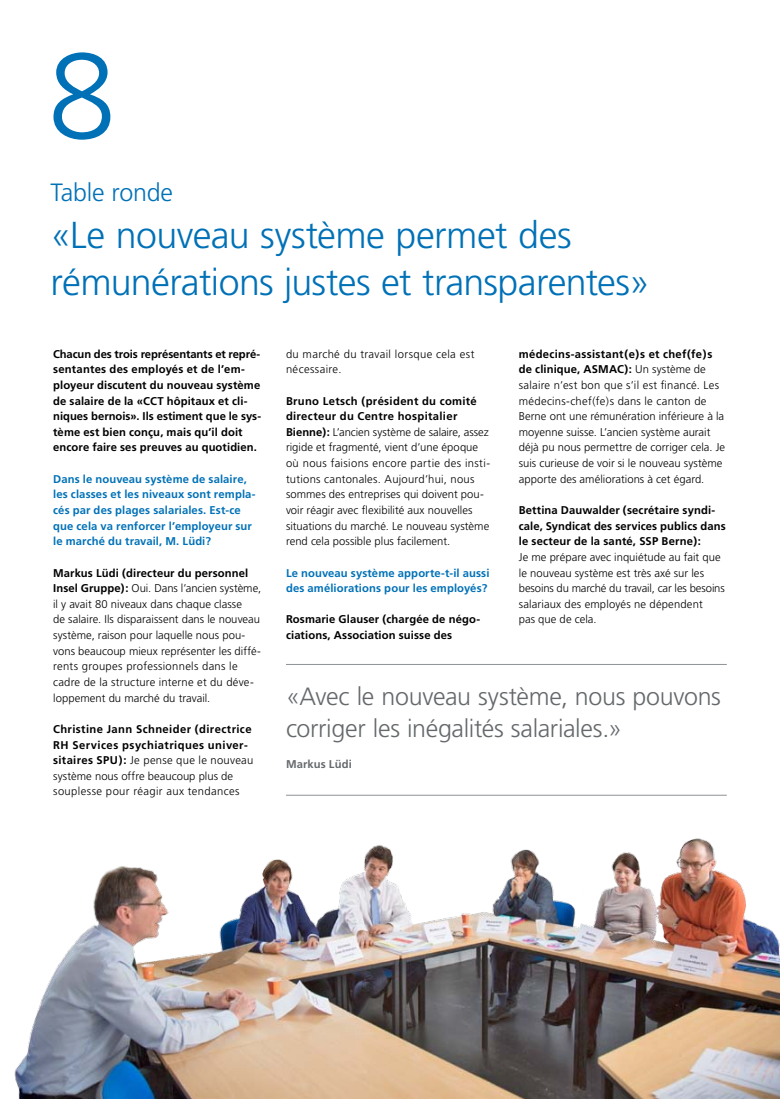
<style>
.page{position:relative;width:780px;height:1099px;background:#fff}
.page>*{position:absolute;margin:0;border:0;box-sizing:border-box;transform-origin:0 0}
.Pagina{font:300 122.5px "Frutiger";color:#0071b7}
.Headline_30pt{font:300 37.5px/46.9px "Frutiger";letter-spacing:-.015em;color:#0071b7}
.Untertitel_21pt{font:300 25px/31.2px "Frutiger";letter-spacing:-.01em;color:#65696c}
.Untertitel_21pt-2{font:300 25px "Frutiger";letter-spacing:-.01em;color:#0071b7}
.Lauftext{font:300 11.25px/15.6px "Frutiger";letter-spacing:.005em;color:#000}
.Lauftext-2{font:700 11.25px/15.6px "Frutiger";letter-spacing:.01em;color:#000}
.Untertitel_9pt{font:700 11.25px/15.6px "Frutiger";letter-spacing:.01em;color:#0071b7}
.Lauftext-3{font:300 11.25px/15.6px "Frutiger";letter-spacing:.025em;color:#000}
.Lauftext-4{font:300 11.25px/15.6px "Frutiger";letter-spacing:.03em;color:#000}
.Untertitel_9pt-2{font:700 11.25px "Frutiger";letter-spacing:.01em;color:#65696c}
.s1{font-weight:700}
</style>
<div class="page">
<img style="left:14px;top:838px;width:766px;height:260px">
<hr style="left:286px;top:664px;width:440px;height:1px;background:#8d9296">
<hr style="left:286px;top:794px;width:440px;height:1px;background:#8d9296">
<p class="Pagina" style="left:48px;top:27px;width:70px">8</p>
<p class="Untertitel_21pt-2" style="left:50px;top:178px;width:124px">Table ronde</p>
<p class="Headline_30pt" style="left:50px;top:212px;width:601px">«Le nouveau système permet des rémunérations justes et transparentes»</p>
<p class="Lauftext-2" style="left:53px;top:346px;width:209px">Chacun des trois représentants et repré&shy;sentantes des employés et de l’em&shy;ployeur discutent du nouveau système de salaire de la «CCT hôpitaux et cli&shy;niques bernois». Ils estiment que le sys&shy;tème est bien conçu, mais qu’il doit encore faire ses preuves au quotidien.</p>
<p class="Untertitel_9pt" style="left:53px;top:471px;width:204px">Dans le nouveau système de salaire, les classes et les niveaux sont rempla&shy;cés par des plages salariales. Est-ce que cela va renforcer l’employeur sur le marché du travail, M. Lüdi?</p>
<p class="Lauftext" style="left:53px;top:565px;width:209px"><span class="s1">Markus Lüdi (directeur du personnel Insel Gruppe):</span> Oui. Dans l’ancien système, il y avait 80 niveaux dans chaque classe<br>de salaire. Ils disparaissent dans le nouveau système, raison pour laquelle nous pou&shy;vons beaucoup mieux représenter les diffé&shy;rents groupes professionnels dans le cadre de la structure interne et du déve&shy;loppement du marché du travail.</p>
<p class="Lauftext-3" style="left:53px;top:721px;width:202px"><span class="s1">Christine Jann Schneider (directrice RH Services psychiatriques univer&shy;sitaires SPU):</span> Je pense que le nouveau système nous offre beaucoup plus de souplesse pour réagir aux tendances</p>
<p class="Lauftext-4" style="left:286px;top:346px;width:190px">du marché du travail lorsque cela est nécessaire.</p>
<p class="Lauftext" style="left:286px;top:393px;width:205px"><span class="s1">Bruno Letsch (président du comité directeur du Centre hospitalier Bienne):</span> L’ancien système de salaire, assez rigide et fragmenté, vient d’une époque où nous faisions encore partie des insti&shy;tutions cantonales. Aujourd’hui, nous sommes des entreprises qui doivent pou&shy;voir réagir avec flexibilité aux nouvelles situations du marché. Le nouveau système rend cela possible plus facilement.</p>
<p class="Untertitel_9pt" style="left:286px;top:565px;width:205px">Le nouveau système apporte-t-il aussi des améliorations pour les employés?</p>
<p class="Lauftext-2" style="left:286px;top:611px;width:196px">Rosmarie Glauser (chargée de négo&shy;ciations, Association suisse des</p>
<p class="Lauftext" style="left:519px;top:346px;width:208px"><span class="s1">médecins-assistant(e)s et chef(fe)s de clinique, ASMAC):</span> Un système de salaire n’est bon que s’il est financé. Les médecins-chef(fe)s dans le canton de Berne ont une rémunération inférieure à la moyenne suisse. L’ancien système aurait déjà pu nous permettre de corriger cela. Je suis curieuse de voir si le nouveau système apporte des améliorations à cet égard.</p>
<p class="Lauftext" style="left:519px;top:502px;width:208px"><span class="s1">Bettina Dauwalder (secrétaire syndi&shy;cale, Syndicat des services publics dans le secteur de la santé, SSP Berne):<br></span>Je me prépare avec inquiétude au fait que le nouveau système est très axé sur les besoins du marché du travail, car les besoins salariaux des employés ne dépendent<br>pas que de cela.</p>
<p class="Untertitel_21pt" style="left:286px;top:681px;width:436px">«Avec le nouveau système, nous pouvons corriger les inégalités salariales.»</p>
<p class="Untertitel_9pt-2" style="left:286px;top:757px;width:67px">Markus Lüdi</p>
</div>
